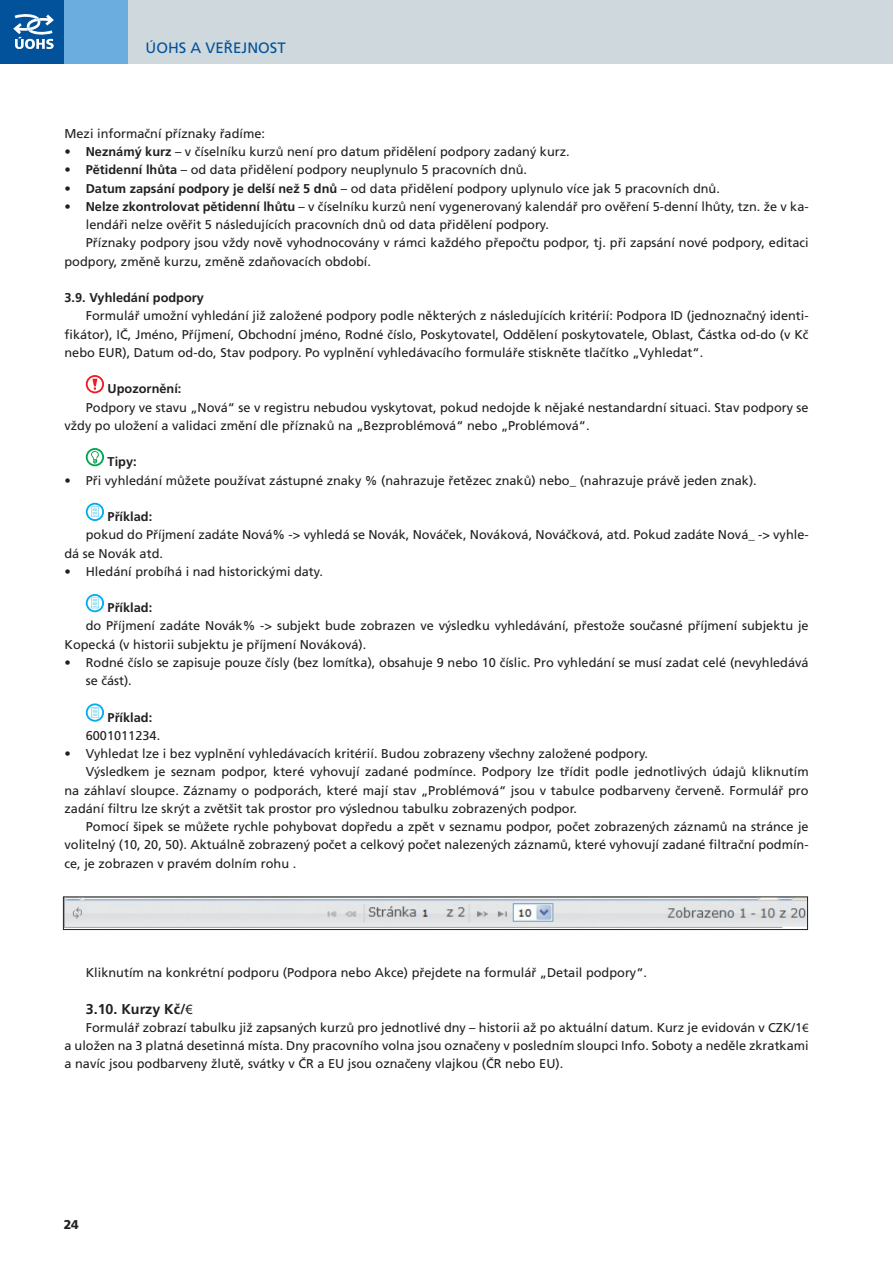
<style>
.page{position:relative;width:893px;height:1263px;background:#fff}
.page>*{position:absolute;margin:0;border:0;box-sizing:border-box;transform-origin:0 0}
.t1{font:15px "Frutiger CE";color:#01529a}
.t2{font:700 14.25px "Frutiger CE";color:#231f20}
.t3{font:12.75px/18.3px "Frutiger CE";color:#231f20}
.t4{font:700 12.75px "Frutiger CE";color:#231f20}
.t5{font:900 12.75px "Frutiger CE";color:#231f20}
.s1{font-weight:700}
.s2{font-family:"Myriad Pro";font-weight:400}
.s3{font-family:"Myriad Pro"}
</style>
<div class="page">
<div style="left:0;top:0;width:893px;height:64px;background:#cfd8dd"></div>
<div style="left:64px;top:0;width:64px;height:64px;background:#6caddf"></div>
<div style="left:0;top:0;width:64px;height:64px;background:#01529a"></div>
<svg style="left:13px;top:14px;width:41px;height:35px"></svg>
<div style="left:86px;top:375px;width:18px;height:18px;border:2px solid #ee1d23;border-radius:50%"></div>
<svg style="left:92px;top:379px;width:5px;height:11px"></svg>
<div style="left:86px;top:448px;width:18px;height:18px;border:2px solid #00a54f;border-radius:50%"></div>
<svg style="left:91px;top:449px;width:9px;height:17px"></svg>
<div style="left:86px;top:503px;width:18px;height:18px;border:2px solid #00aeef;border-radius:50%"></div>
<svg style="left:91px;top:506px;width:8px;height:11px"></svg>
<div style="left:86px;top:594px;width:18px;height:18px;border:2px solid #00aeef;border-radius:50%"></div>
<svg style="left:91px;top:598px;width:8px;height:10px"></svg>
<div style="left:86px;top:703px;width:18px;height:19px;border:2px solid #00aeef;border-radius:50%"></div>
<svg style="left:91px;top:707px;width:8px;height:11px"></svg>
<img style="left:65px;top:898px;width:741px;height:30px">
<div style="left:63px;top:896px;width:745px;height:34px;border:1px solid #231f20"></div>
<p class="t1" style="left:146px;top:39px;width:142px">ÚOHS a veřejnost</p>
<p class="t3" style="left:65px;top:124px;width:202px">Mezi informační příznaky řadíme:</p>
<p class="t3" style="left:65px;top:143px;width:507px"><span class="s1">• Neznámý kurz</span> – v číselníku kurzů není pro datum přidělení podpory zadaný kurz.</p>
<p class="t3" style="left:65px;top:161px;width:464px"><span class="s1">• Pětidenní lhůta</span> – od data přidělení podpory neuplynulo 5 pracovních dnů.</p>
<p class="t3" style="left:65px;top:179px;width:657px"><span class="s1">• Datum zapsání podpory je delší než 5 dnů</span> – od data přidělení podpory uplynulo více jak 5 pracovních dnů.</p>
<p class="t3" style="left:65px;top:197px;width:746px"><span class="s1">• Nelze zkontrolovat pětidenní lhůtu</span> – v číselníku kurzů není vygenerovaný kalendář pro ověření 5-denní lhůty, tzn. že v ka-</p>
<p class="t3" style="left:86px;top:216px;width:465px">lendáři nelze ověřit 5 následujících pracovních dnů od data přidělení podpory.</p>
<p class="t3" style="left:86px;top:234px;width:724px">Příznaky podpory jsou vždy nově vyhodnocovány v rámci každého přepočtu podpor, tj. při zapsání nové podpory, editaci</p>
<p class="t3" style="left:65px;top:252px;width:308px">podpory, změně kurzu, změně zdaňovacích období.</p>
<p class="t4" style="left:65px;top:290px;width:141px">3.9. Vyhledání podpory</p>
<p class="t3" style="left:65px;top:307px;width:746px;text-align:justify;text-indent:21px">Formulář umožní vyhledání již založené podpory podle některých z následujících kritérií: Podpora ID (jednoznačný identi&shy;fikátor), I Č, Jméno, Příjmení, Obchodní jméno, Rodné číslo, Poskytovatel, Oddělení poskytovatele, Oblast, Částka od-do (v Kč nebo EUR</p>
<p class="t3" style="left:123px;top:343px;width:582px">), Datum od-do, Stav podpory. Po vyplnění vyhledávacího formuláře stiskněte tlačítko „Vyhledat“.</p>
<p class="t4" style="left:108px;top:382px;width:75px">Upozornění:</p>
<p class="t3" style="left:65px;top:398px;width:746px;text-indent:21px">Podpory ve stavu „N ová“ se v registru nebudou vyskytovat, pokud nedojde k nějaké nestandardní situaci. Stav podpory se vždy po uložení a validaci změní dle příznaků na „Bezproblémová“ nebo „Problémová“.</p>
<p class="t4" style="left:108px;top:455px;width:31px">Tipy:</p>
<p class="t3" style="left:65px;top:471px;width:694px">• Při vyhledání můžete používat zástupné znaky % (nahrazuje řetězec znaků) nebo_ (nahrazuje právě jeden znak).</p>
<p class="t4" style="left:108px;top:509px;width:46px">Příklad:</p>
<p class="t3" style="left:65px;top:526px;width:746px;text-indent:21px">pokud do Příjmení zadáte N ová% -&gt; vyhledá se N ovák, N ováček, N ováková, N ováčková, atd. Pokud zadáte N ová_ -&gt; vyhle&shy;dá se N ovák atd.</p>
<p class="t3" style="left:65px;top:562px;width:260px">• Hledání probíhá i nad historickými daty.</p>
<p class="t4" style="left:108px;top:600px;width:46px">Příklad:</p>
<p class="t3" style="left:65px;top:617px;width:746px;text-indent:21px">do Příjmení zadáte Novák% -&gt; subjekt bude zobrazen ve výsledku vyhledávání, přestože současné příjmení subjektu je<br>Kopecká (v historii subjektu je příjmení Nováková).</p>
<p class="t3" style="left:86px;top:653px;width:724px;text-indent:-21px">• Rodné číslo se zapisuje pouze čísly (bez lomítka), obsahuje 9 nebo 10 číslic. Pro vyhledání se musí zadat celé (nevyhledává se část).</p>
<p class="t4" style="left:108px;top:710px;width:46px">Příklad:</p>
<p class="t3" style="left:86px;top:726px;width:76px">6001011234.</p>
<p class="t3" style="left:65px;top:745px;width:585px">• Vyhledat lze i bez vyplnění vyhledávacích kritérií. Budou zobrazeny všechny založené podpory.</p>
<p class="t3" style="left:86px;top:763px;width:724px">Výsledkem je seznam podpor, které vyhovují zadané podmínce. Podpory lze třídit podle jednotlivých údajů kliknutím</p>
<p class="t3" style="left:65px;top:781px;width:746px">na záhlaví sloupce. Záznamy o podporách, které mají stav „Problémová“ jsou v tabulce podbarveny červeně. Formulář pro</p>
<p class="t3" style="left:65px;top:799px;width:514px">zadání filtru lze skrýt a zvětšit tak prostor pro výslednou tabulku zobrazených podpor.</p>
<p class="t3" style="left:86px;top:817px;width:724px">Pomocí šipek se můžete rychle pohybovat dopředu a zpět v seznamu podpor, počet zobrazených záznamů na stránce je</p>
<p class="t3" style="left:65px;top:836px;width:746px">volitelný (10, 20, 50). Aktuálně zobrazený počet a celkový počet nalezených záznamů, které vyhovují zadané filtrační podmín-</p>
<p class="t3" style="left:65px;top:854px;width:233px">ce, je zobrazen v pravém dolním rohu .</p>
<p class="t3" style="left:86px;top:963px;width:563px">Kliknutím na konkrétní podporu (Podpora nebo Akce) přejdete na formulář „Detail podpory“.</p>
<p class="t2" style="left:86px;top:1000px;width:109px">3.10. Kurzy Kč/<span class="s2">€</span></p>
<p class="t3" style="left:65px;top:1018px;width:746px;text-align:justify;text-indent:21px">Formulář zobrazí tabulku již zapsaných kurzů pro jednotlivé dny – historii až po aktuální datum. Kurz je evidován v CZK/1<span class="s3">€ </span>a uložen na 3 platná desetinná místa. Dny pracovního volna jsou označeny v posledním sloupci I nfo. Soboty a neděle zkratkami a navíc jsou podbarveny žlutě, svátky v ČR a EU</p>
<p class="t3" style="left:348px;top:1055px;width:217px">jsou označeny vlajkou (ČR nebo EU).</p>
<p class="t5" style="left:64px;top:1217px;width:17px">24</p>
</div>
